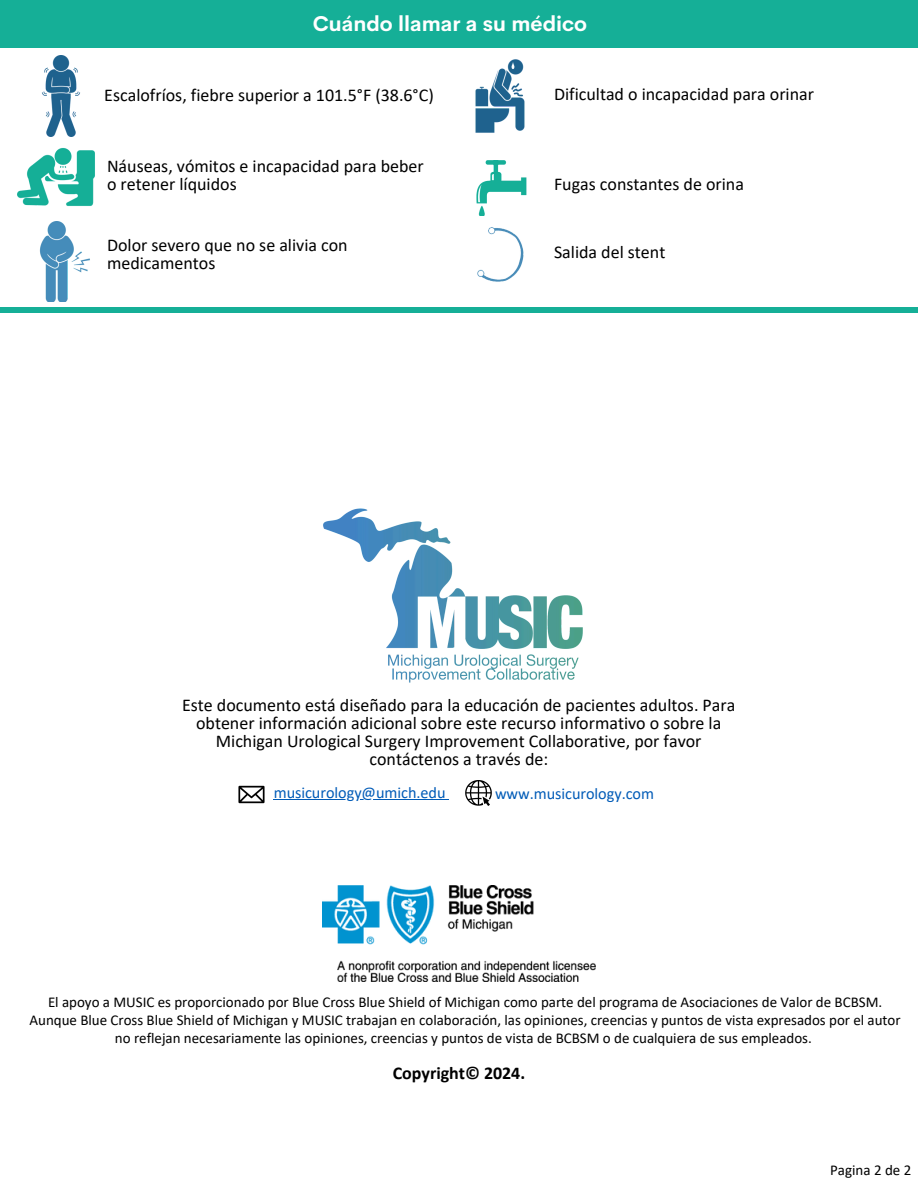
<style>
.page{position:relative;width:918px;height:1188px;background:#fff}
.page>*{position:absolute;margin:0;border:0;box-sizing:border-box;transform-origin:0 0}
.t1{font:700 21px "Cerebri Sans";color:#fff}
.t2{font:18px/18px "Calibri";color:#000}
.t3{font:700 18px "Calibri";color:#000}
.t4{font:16.2px "Calibri";letter-spacing:-.005em;color:#005bb7}
.t5{font:15px/18px "Calibri";color:#000;text-align:center}
</style>
<div class="page">
<div style="left:0;top:0;width:918px;height:48px;background:#15af97"></div>
<img style="left:41px;top:55px;width:40px;height:81px">
<img style="left:17px;top:136px;width:78px;height:70px">
<img style="left:39px;top:222px;width:51px;height:80px">
<img style="left:475px;top:59px;width:50px;height:74px">
<img style="left:477px;top:227px;width:47px;height:55px">
<img style="left:476px;top:160px;width:50px;height:55px">
<img style="left:323px;top:508px;width:260px;height:175px">
<img style="left:238px;top:785px;width:27px;height:19px">
<img style="left:465px;top:780px;width:26px;height:26px">
<hr style="left:274px;top:799px;width:102px;height:1px;background:#005bb7">
<hr style="left:376px;top:799px;width:70px;height:1px;background:#005bb7">
<img style="left:322px;top:886px;width:274px;height:95px">
<div style="left:0;top:307px;width:918px;height:6px;background:#15af97"></div>
<h1 class="t1" style="left:313px;top:10px;width:276px">Cuándo llamar a su médico</h1>
<h3 class="t2" style="left:104px;top:87px;width:331px">Escalofríos, fiebre superior a 101.5°F (38.6°C)</h3>
<p class="t2" style="left:107px;top:158px;width:318px">Náuseas, vómitos e incapacidad para beber o retener líquidos</p>
<h3 class="t2" style="left:107px;top:238px;width:242px">Dolor severo que no se alivia con medicamentos</h3>
<p class="t2" style="left:554px;top:87px;width:262px">Dificultad o incapacidad para orinar</p>
<h3 class="t2" style="left:554px;top:176px;width:192px">Fugas constantes de orina</h3>
<p class="t2" style="left:554px;top:245px;width:113px">Salida del stent</p>
<h3 class="t2" style="left:182px;top:697px;width:555px;text-align:center">Este documento está diseñado para la educación de pacientes adultos. Para obtener información adicional sobre este recurso informativo o sobre la Michigan Urological Surgery Improvement Collaborative, por favor contáctenos a través de:</h3>
<h3 class="t4" style="left:274px;top:786px;width:173px">musicurology@umich.edu</h3>
<h3 class="t4" style="left:495px;top:787px;width:160px">www.musicurology.com</h3>
<p class="t5" style="left:48px;top:994px;width:836px">El apoyo a MUSIC es proporcionado por Blue Cross Blue Shield of Michigan como parte del programa de Asociaciones de Valor de BCBSM.</p>
<h2 class="t5" style="left:30px;top:1012px;width:873px">Aunque Blue Cross Blue Shield of Michigan y MUSIC trabajan en colaboración, las opiniones, creencias y puntos de vista expresados por el autor no reflejan necesariamente las opiniones, creencias y puntos de vista de BCBSM o de cualquiera de sus empleados.</h2>
<p class="t3" style="left:393px;top:1065px;width:134px">Copyright© 2024.</p>
<p class="t5" style="left:830px;top:1163px;width:83px">Pagina 2 de 2</p>
</div>
